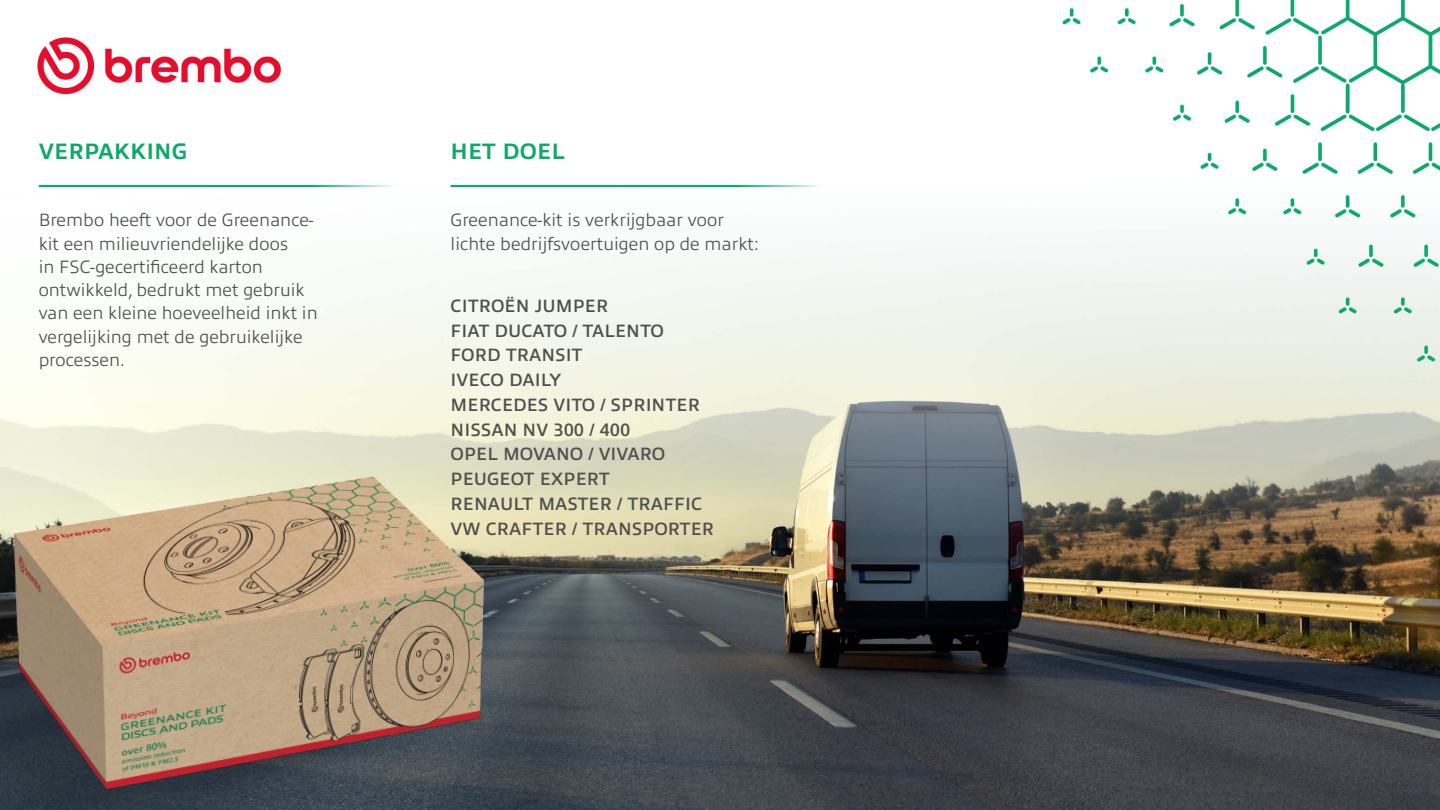
<style>
.page{position:relative;width:1440px;height:810px;background:#fff}
.page>*{position:absolute;margin:0;border:0;box-sizing:border-box;transform-origin:0 0}
.t1{font:700 22.5px "Allumi Std";color:#0da96a}
.t2{font:300 18px/23.2px "Allumi Std";color:#50504f}
.t3{font:600 18px "Allumi Std";color:#50504f}
</style>
<div class="page">
<img style="left:0;top:0;width:1440px;height:810px">
<img style="left:0;top:455px;width:503px;height:355px">
<hr style="left:451px;top:185px;width:397px;height:2px;background:#fff">
<hr style="left:39px;top:185px;width:378px;height:2px;background:#fff">
<p class="t1" style="left:39px;top:139px;width:150px">VERPAKKING</p>
<p class="t1" style="left:451px;top:139px;width:116px">HET DOEL</p>
<p class="t2" style="left:39px;top:209px;width:281px">Brembo heeft voor de Greenance&shy;kit een milieuvriendelijke doos<br>in FSC-gecertificeerd karton ontwikkeld, bedrukt met gebruik van een kleine hoeveelheid inkt in vergelijking met de gebruikelijke processen.</p>
<p class="t2" style="left:451px;top:209px;width:310px">Greenance-kit is verkrijgbaar voor lichte bedrijfsvoertuigen op de markt:</p>
<p class="t3" style="left:451px;top:296px;width:159px">CITROËN JUMPER</p>
<p class="t3" style="left:451px;top:321px;width:215px">FIAT DUCATO / TALENTO</p>
<p class="t3" style="left:451px;top:345px;width:134px">FORD TRANSIT</p>
<p class="t3" style="left:451px;top:370px;width:112px">IVECO DAILY</p>
<p class="t3" style="left:451px;top:395px;width:251px">MERCEDES VITO / SPRINTER</p>
<p class="t3" style="left:451px;top:420px;width:181px">NISSAN NV 300 / 400</p>
<p class="t3" style="left:451px;top:444px;width:216px">OPEL MOVANO / VIVARO</p>
<p class="t3" style="left:451px;top:469px;width:161px">PEUGEOT EXPERT</p>
<p class="t3" style="left:451px;top:494px;width:253px">RENAULT MASTER / TRAFFIC</p>
<p class="t3" style="left:451px;top:519px;width:265px">VW CRAFTER / TRANSPORTER</p>
</div>
